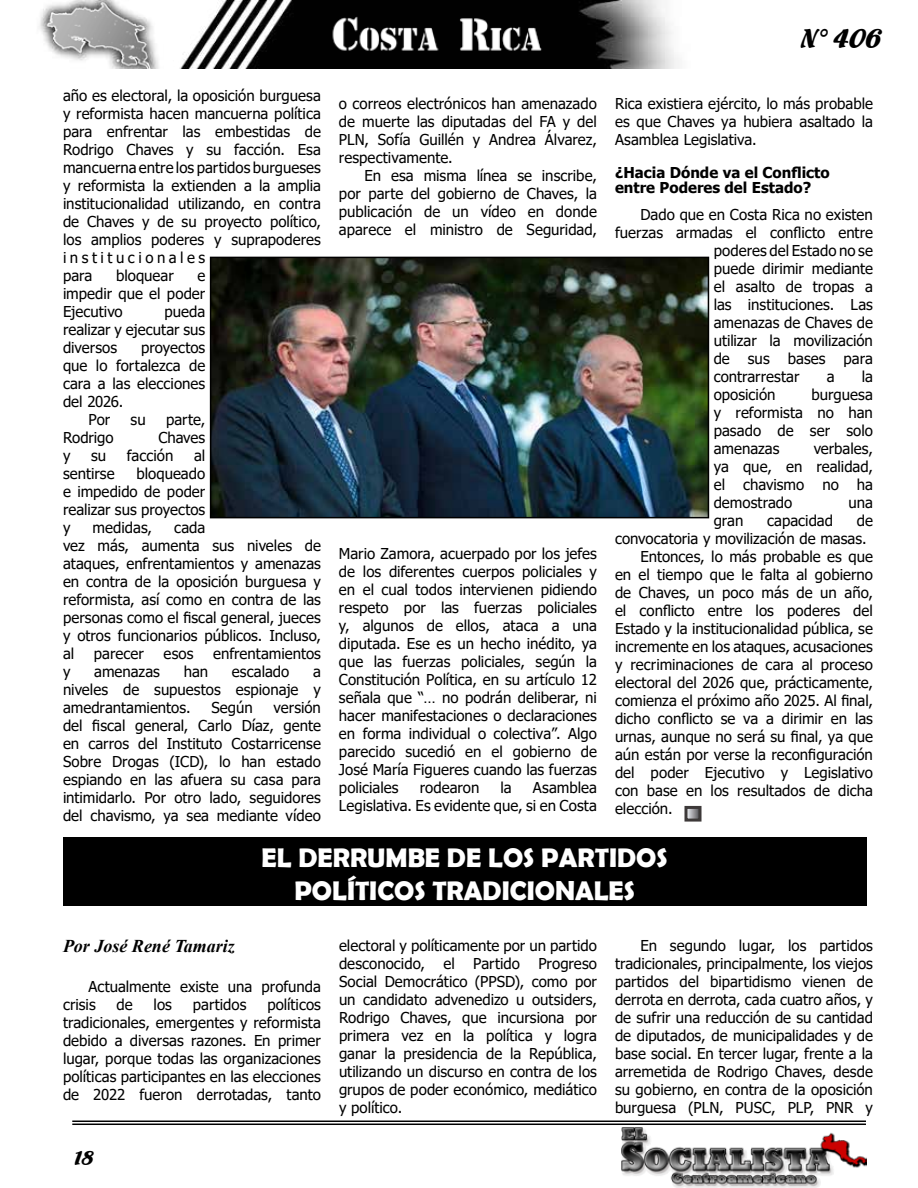
<style>
.page{position:relative;width:918px;height:1188px;background:#fff}
.page>*{position:absolute;margin:0;border:0;box-sizing:border-box;transform-origin:0 0}
.t1{font:28.5px "Flamenco D";color:#000}
.t2{font:700 27px/32.4px "Berlin Sans FB Demi";color:#fff;text-align:center}
.t3{font:21px "Flamenco D";color:#000}
.t4{font:italic 700 18px "Times New Roman";color:#000}
.t5{font:15px/18px "Tahoma";color:#000;text-align:justify}
.t6{font:700 15px/15px "Tahoma";color:#000}
</style>
<div class="page">
<hr style="left:72px;top:1121px;width:794px;height:1px;background:#000">
<hr style="left:72px;top:1124px;width:794px;height:1px;background:#000">
<img style="left:621px;top:1127px;width:245px;height:61px">
<img style="left:39px;top:0;width:640px;height:68px">
<div style="left:63px;top:837px;width:803px;height:68px;background:#000"></div>
<img style="left:213px;top:260px;width:493px;height:255px">
<div style="left:210px;top:257px;width:499px;height:261px;border:2px solid #000"></div>
<svg style="left:688px;top:810px;width:10px;height:8px"></svg>
<div style="left:684px;top:806px;width:18px;height:16px;border:3px solid #3d3939"></div>
<h1 class="t1" style="left:802px;top:21px;width:81px">N° 406</h1>
<p class="t5" style="left:63px;top:88px;width:260px;text-align:left">año es electoral, la oposición burguesa y reformista hacen mancuerna política para enfrentar las embestidas de<br>Rodrigo Chaves y su facción. Esa mancuerna entre los partidos burgueses y reformista la extienden a la amplia institucionalidad utilizando, en contra de Chaves y de su proyecto político, los amplios poderes y suprapoderes institucionales<br>para</p>
<p class="t5" style="left:615px;top:95px;width:259px">Rica existiera ejército, lo más probable es que Chaves ya hubiera asaltado la Asamblea Legislativa.</p>
<p class="t6" style="left:615px;top:165px;width:216px">¿Hacia Dónde va el Conflicto entre Poderes del Estado?</p>
<p class="t5" style="left:640px;top:206px;width:234px">Dado que en Costa Rica no existen</p>
<p class="t5" style="left:615px;top:224px;width:259px">fuerzas armadas el conflicto entre</p>
<p class="t5" style="left:714px;top:242px;width:161px">poderes del Estado no se</p>
<p class="t5" style="left:714px;top:260px;width:161px">puede dirimir mediante</p>
<p class="t5" style="left:714px;top:278px;width:161px">el asalto de tropas a</p>
<p class="t5" style="left:714px;top:296px;width:161px">las instituciones. Las</p>
<p class="t5" style="left:714px;top:314px;width:161px">amenazas de Chaves de</p>
<p class="t5" style="left:714px;top:332px;width:161px">utilizar la movilización</p>
<p class="t5" style="left:714px;top:350px;width:161px">de sus bases para</p>
<p class="t5" style="left:714px;top:368px;width:87px">contrarrestar</p>
<p class="t5" style="left:827px;top:368px;width:9px">a</p>
<p class="t5" style="left:862px;top:368px;width:13px">la</p>
<p class="t5" style="left:714px;top:386px;width:63px">oposición</p>
<p class="t5" style="left:339px;top:95px;width:260px">o correos electrónicos han amenazado de muerte las diputadas del FA y del PLN, Sofía Guillén y Andrea Álvarez, respectivamente.</p>
<p class="t5" style="left:339px;top:167px;width:260px;text-indent:26px">En esa misma línea se inscribe, por parte del gobierno de Chaves, la publicación de un vídeo en donde aparece el ministro de Seguridad,</p>
<p class="t5" style="left:116px;top:268px;width:59px">bloquear</p>
<p class="t5" style="left:63px;top:268px;width:144px;text-indent:134px">e impedir que el poder Ejecutivo</p>
<p class="t5" style="left:63px;top:304px;width:144px;text-indent:102px">pueda realizar y ejecutar sus diversos</p>
<p class="t5" style="left:141px;top:340px;width:66px">proyectos</p>
<p class="t5" style="left:63px;top:358px;width:144px">que lo fortalezca de</p>
<p class="t5" style="left:63px;top:376px;width:144px">cara a las elecciones</p>
<p class="t5" style="left:63px;top:394px;width:62px">del 2026.</p>
<p class="t5" style="left:88px;top:412px;width:23px">Por</p>
<p class="t5" style="left:131px;top:412px;width:17px">su</p>
<p class="t5" style="left:166px;top:412px;width:41px">parte,</p>
<p class="t5" style="left:63px;top:430px;width:52px">Rodrigo</p>
<p class="t5" style="left:158px;top:430px;width:48px">Chaves</p>
<p class="t5" style="left:63px;top:448px;width:9px">y</p>
<p class="t5" style="left:91px;top:448px;width:17px">su</p>
<p class="t5" style="left:127px;top:448px;width:48px">facción</p>
<p class="t5" style="left:194px;top:448px;width:13px">al</p>
<p class="t5" style="left:63px;top:466px;width:53px">sentirse</p>
<p class="t5" style="left:714px;top:386px;width:161px;text-indent:98px">burguesa y reformista no han pasado de ser solo amenazas</p>
<p class="t5" style="left:714px;top:440px;width:161px;text-indent:100px">verbales, ya que, en realidad, el chavismo no ha demostrado</p>
<p class="t5" style="left:63px;top:466px;width:144px;text-indent:73px">bloqueado e impedido de poder realizar sus proyectos y</p>
<p class="t5" style="left:849px;top:494px;width:26px">una</p>
<p class="t5" style="left:714px;top:512px;width:31px">gran</p>
<p class="t5" style="left:767px;top:512px;width:67px">capacidad</p>
<p class="t5" style="left:857px;top:512px;width:18px">de</p>
<p class="t5" style="left:615px;top:530px;width:253px">convocatoria y movilización de masas.</p>
<p class="t5" style="left:640px;top:548px;width:234px">Entonces, lo más probable es que</p>
<p class="t5" style="left:615px;top:566px;width:260px">en el tiempo que le falta al gobierno</p>
<p class="t5" style="left:615px;top:584px;width:259px">de Chaves, un poco más de un año,</p>
<p class="t5" style="left:615px;top:602px;width:260px">el conflicto entre los poderes del</p>
<p class="t5" style="left:615px;top:620px;width:259px">Estado y la institucionalidad pública, se</p>
<p class="t5" style="left:615px;top:638px;width:259px">incremente en los ataques, acusaciones</p>
<p class="t5" style="left:615px;top:656px;width:259px">y recriminaciones de cara al proceso</p>
<p class="t5" style="left:615px;top:674px;width:260px">electoral del 2026 que, prácticamente,</p>
<p class="t5" style="left:615px;top:692px;width:260px">comienza el próximo año 2025. Al final,</p>
<p class="t5" style="left:615px;top:710px;width:259px">dicho conflicto se va a dirimir en las</p>
<p class="t5" style="left:615px;top:728px;width:259px">urnas, aunque no será su final, ya que</p>
<p class="t5" style="left:615px;top:746px;width:260px">aún están por verse la reconfiguración</p>
<p class="t5" style="left:615px;top:764px;width:260px">del poder Ejecutivo y Legislativo</p>
<p class="t5" style="left:615px;top:782px;width:259px">con base en los resultados de dicha</p>
<p class="t5" style="left:615px;top:800px;width:59px">elección.</p>
<p class="t5" style="left:63px;top:520px;width:260px;text-align:left;text-indent:111px">cada<br>vez más, aumenta sus niveles de ataques, enfrentamientos y amenazas en contra de la oposición burguesa y reformista, así como en contra de las personas como el fiscal general, jueces y otros funcionarios públicos. Incluso, al</p>
<p class="t5" style="left:93px;top:520px;width:61px">medidas,</p>
<p class="t5" style="left:339px;top:545px;width:260px">Mario Zamora, acuerpado por los jefes de los diferentes cuerpos policiales y en el cual todos intervienen pidiendo respeto por las fuerzas policiales y, algunos de ellos, ataca a una diputada. Ese es un hecho inédito, ya que las fuerzas policiales, según la Constitución Política, en su artículo 12 señala que “… no podrán deliberar, ni hacer manifestaciones o declaraciones en forma individual o colectiva”. Algo parecido sucedió en el gobierno de José María Figueres cuando las fuerzas policiales</p>
<p class="t5" style="left:94px;top:646px;width:51px">parecer</p>
<p class="t5" style="left:164px;top:646px;width:31px">esos</p>
<p class="t5" style="left:213px;top:646px;width:109px">enfrentamientos</p>
<p class="t5" style="left:63px;top:664px;width:9px">y</p>
<p class="t5" style="left:94px;top:664px;width:67px">amenazas</p>
<p class="t5" style="left:184px;top:664px;width:26px">han</p>
<p class="t5" style="left:232px;top:664px;width:59px">escalado</p>
<p class="t5" style="left:63px;top:664px;width:260px;text-indent:250px">a niveles de supuestos espionaje y amedrantamientos.</p>
<p class="t5" style="left:63px;top:700px;width:260px;text-indent:211px">versión del fiscal general, Carlo Díaz, gente en carros del Instituto Costarricense Sobre Drogas (ICD), lo han estado espiando en las afuera su casa para intimidarlo. Por otro lado, seguidores del chavismo, ya sea mediante vídeo</p>
<p class="t5" style="left:211px;top:700px;width:43px">Según</p>
<p class="t5" style="left:339px;top:779px;width:260px;text-align:right">Asamblea<br>Legislativa. Es evidente que, si en Costa</p>
<h2 class="t2" style="left:262px;top:842px;width:408px">EL DERRUMBE DE LOS PARTIDOS<br>POLÍTICOS TRADICIONALES</h2>
<p class="t5" style="left:339px;top:937px;width:260px">electoral y políticamente por un partido desconocido, el Partido Progreso Social Democrático (PPSD), como por un candidato advenedizo u outsiders, Rodrigo Chaves, que incursiona por primera vez en la política y logra ganar la presidencia de la República, utilizando un discurso en contra de los grupos de poder económico, mediático y político.</p>
<p class="t5" style="left:615px;top:937px;width:260px;text-indent:26px">En segundo lugar, los partidos tradicionales, principalmente, los viejos partidos del bipartidismo vienen de derrota en derrota, cada cuatro años, y de sufrir una reducción de su cantidad de diputados, de municipalidades y de base social. En tercer lugar, frente a la arremetida de Rodrigo Chaves, desde su gobierno, en contra de la oposición burguesa (PLN, PUSC, PLP, PNR y</p>
<p class="t5" style="left:420px;top:779px;width:61px">rodearon</p>
<p class="t5" style="left:501px;top:779px;width:13px">la</p>
<p class="t4" style="left:63px;top:933px;width:173px">Por José René Tamariz</p>
<p class="t5" style="left:63px;top:979px;width:260px;text-indent:26px">Actualmente existe una profunda crisis</p>
<p class="t5" style="left:63px;top:997px;width:260px;text-indent:204px">políticos tradicionales, emergentes y reformista debido a diversas razones. En primer lugar, porque todas las organizaciones políticas participantes en las elecciones de 2022 fueron derrotadas, tanto</p>
<p class="t5" style="left:117px;top:997px;width:18px">de</p>
<p class="t5" style="left:154px;top:997px;width:20px">los</p>
<p class="t5" style="left:193px;top:997px;width:55px">partidos</p>
<h3 class="t3" style="left:72px;top:1146px;width:23px">18</h3>
</div>
